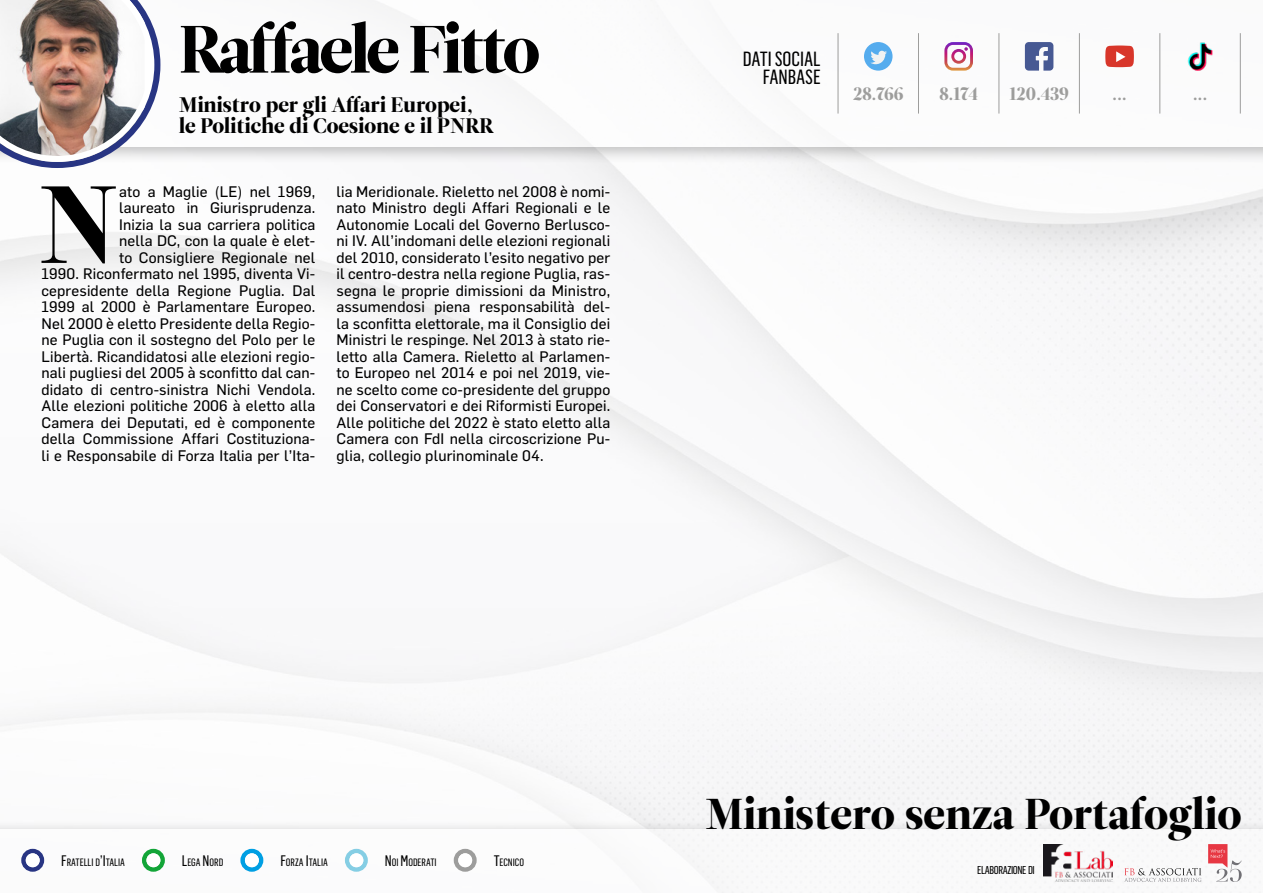
<style>
.page{position:relative;width:1263px;height:893px;background:#fff}
.page>*{position:absolute;margin:0;border:0;box-sizing:border-box;transform-origin:0 0}
.t1{font:109.35px "Leitura Display";color:#000}
.t2{font:66.75px "Leitura Display";letter-spacing:-.05em;color:#000}
.t3{font:43.05px "Leitura Display";color:#000}
.t4{font:21px/21px "Leitura Display";color:#000}
.t5{font:20.1px/18.1px "Flama Condensed Basic";color:#000;text-align:right}
.t6{font:18px "Leitura Display";letter-spacing:-.05em;color:#9d9d9c}
.t7{font:15px/16.5px "Flama Basic";letter-spacing:.01em;color:#000;text-align:right}
.t8{font:11.1px "Flama Condensed Basic";letter-spacing:-.035em;color:#000}
.t9{font:10.5px "Flama Condensed Basic";color:#000}
.s1{font-size:15px}
</style>
<div class="page">
<div style="left:0;top:0;width:1263px;height:165px;background:#000;opacity:.5"></div>
<div style="left:0;top:0;width:1263px;height:147px;background:#fff"></div>
<div style="left:0;top:820px;width:1263px;height:73px;background:#f1f1f1"></div>
<div style="left:0;top:829px;width:1263px;height:64px;background:#fff"></div>
<img style="left:1044px;top:844px;width:68px;height:38px">
<svg style="left:1208px;top:844px;width:34px;height:38px"></svg>
<svg style="left:1124px;top:868px;width:77px;height:14px"></svg>
<div style="left:142px;top:849px;width:23px;height:23px;border:4px solid #13a538;border-radius:50%"></div>
<div style="left:146px;top:853px;width:14px;height:14px;border:4px solid #fff;border-radius:50%"></div>
<div style="left:240px;top:849px;width:23px;height:23px;border:4px solid #009fe3;border-radius:50%"></div>
<div style="left:245px;top:853px;width:14px;height:14px;border:4px solid #fff;border-radius:50%"></div>
<div style="left:345px;top:849px;width:23px;height:23px;border:4px solid #85cee4;border-radius:50%"></div>
<div style="left:349px;top:853px;width:14px;height:14px;border:4px solid #fff;border-radius:50%"></div>
<div style="left:454px;top:849px;width:23px;height:23px;border:4px solid #9d9d9c;border-radius:50%"></div>
<div style="left:458px;top:853px;width:14px;height:14px;border:4px solid #fff;border-radius:50%"></div>
<div style="left:21px;top:849px;width:23px;height:23px;border:4px solid #283583;border-radius:50%"></div>
<div style="left:26px;top:853px;width:14px;height:14px;border:4px solid #fff;border-radius:50%"></div>
<img style="left:0;top:0;width:160px;height:168px">
<svg style="left:1025px;top:42px;width:28px;height:29px"></svg>
<div style="left:864px;top:42px;width:28px;height:29px;background:#55acee;border-radius:50%"></div>
<svg style="left:870px;top:51px;width:17px;height:13px"></svg>
<svg style="left:944px;top:42px;width:29px;height:29px"></svg>
<svg style="left:1105px;top:46px;width:29px;height:21px"></svg>
<img style="left:1187px;top:42px;width:26px;height:29px">
<hr style="left:918px;top:33px;width:1px;height:81px;background:#9d9d9c">
<hr style="left:838px;top:33px;width:1px;height:81px;background:#9d9d9c">
<hr style="left:998px;top:33px;width:1px;height:81px;background:#9d9d9c">
<hr style="left:1079px;top:33px;width:1px;height:81px;background:#9d9d9c">
<hr style="left:1159px;top:33px;width:1px;height:81px;background:#9d9d9c">
<hr style="left:1240px;top:33px;width:1px;height:81px;background:#9d9d9c">
<h2 class="t2" style="left:179px;top:10px;width:363px">Raffaele Fitto</h2>
<h3 class="t4" style="left:179px;top:94px;width:316px">Ministro per gli Affari Europei, le Politiche di Coesione e il PNRR</h3>
<p class="t7" style="left:41px;top:182px;width:275px">ato a Maglie (LE) nel 1969,<br>laureato in Giurisprudenza.<br>Inizia la sua carriera politica<br>nella DC, con la quale è elet-<br>to Consigliere Regionale nel<br>1990. Riconfermato nel 1995, diventa Vi&shy;cepresidente della Regione Puglia. Dal 1999 al 2000 è Parlamentare Europeo.<br>Nel 2000 è eletto Presidente della Regio&shy;ne Puglia con il sostegno del Polo per le Libertà. Ricandidatosi alle elezioni regio&shy;nali pugliesi del 2005 à sconfitto dal can&shy;didato di centro-sinistra Nichi Vendola.<br>Alle elezioni politiche 2006 à eletto alla Camera dei Deputati, ed è componente della Commissione Affari Costituziona&shy;li e Responsabile di Forza Italia per l’Ita-</p>
<p class="t7" style="left:336px;top:182px;width:275px;text-align:justify">lia Meridionale. Rieletto nel 2008 è nomi&shy;nato Ministro degli Affari Regionali e le Autonomie Locali del Governo Berlusco&shy;ni IV. All’indomani delle elezioni regionali del 2010, considerato l’esito negativo per il centro-destra nella regione Puglia, ras&shy;segna le proprie dimissioni da Ministro, assumendosi piena responsabilità del&shy;la sconfitta elettorale, ma il Consiglio dei Ministri le respinge. Nel 2013 à stato rie&shy;letto alla Camera. Rieletto al Parlamen&shy;to Europeo nel 2014 e poi nel 2019, vie&shy;ne scelto come co-presidente del gruppo dei Conservatori e dei Riformisti Europei.<br>Alle politiche del 2022 è stato eletto alla Camera con FdI nella circoscrizione Pu&shy;glia, collegio plurinominale 04.</p>
<h1 class="t1" style="left:38px;top:160px;width:81px">N</h1>
<h3 class="t5" style="left:743px;top:50px;width:79px">DATI SOCIAL<br>FANBASE</h3>
<p class="t6" style="left:853px;top:83px;width:53px">28.766</p>
<p class="t6" style="left:939px;top:83px;width:41px">8.174</p>
<p class="t6" style="left:1009px;top:83px;width:61px">120.439</p>
<p class="t6" style="left:1112px;top:83px;width:17px">...</p>
<p class="t6" style="left:1192px;top:83px;width:17px">...</p>
<p class="t9" style="left:61px;top:855px;width:65px"><span class="s1">F</span>RATELLI D<span class="s1">’I</span>TALIA</p>
<p class="t9" style="left:182px;top:855px;width:43px"><span class="s1">L</span>EGA <span class="s1">N</span> ORD</p>
<p class="t9" style="left:280px;top:855px;width:49px"><span class="s1">F</span>ORZA <span class="s1">I</span>TALIA</p>
<p class="t9" style="left:385px;top:855px;width:53px"><span class="s1">N</span>OI <span class="s1">M</span>ODERATI</p>
<p class="t9" style="left:494px;top:855px;width:32px"><span class="s1">T</span>ECNICO</p>
<h3 class="t3" style="left:705px;top:789px;width:538px">Ministero senza Portafoglio</h3>
<p class="t8" style="left:977px;top:863px;width:59px">ELABORAZIONE DI</p>
</div>
